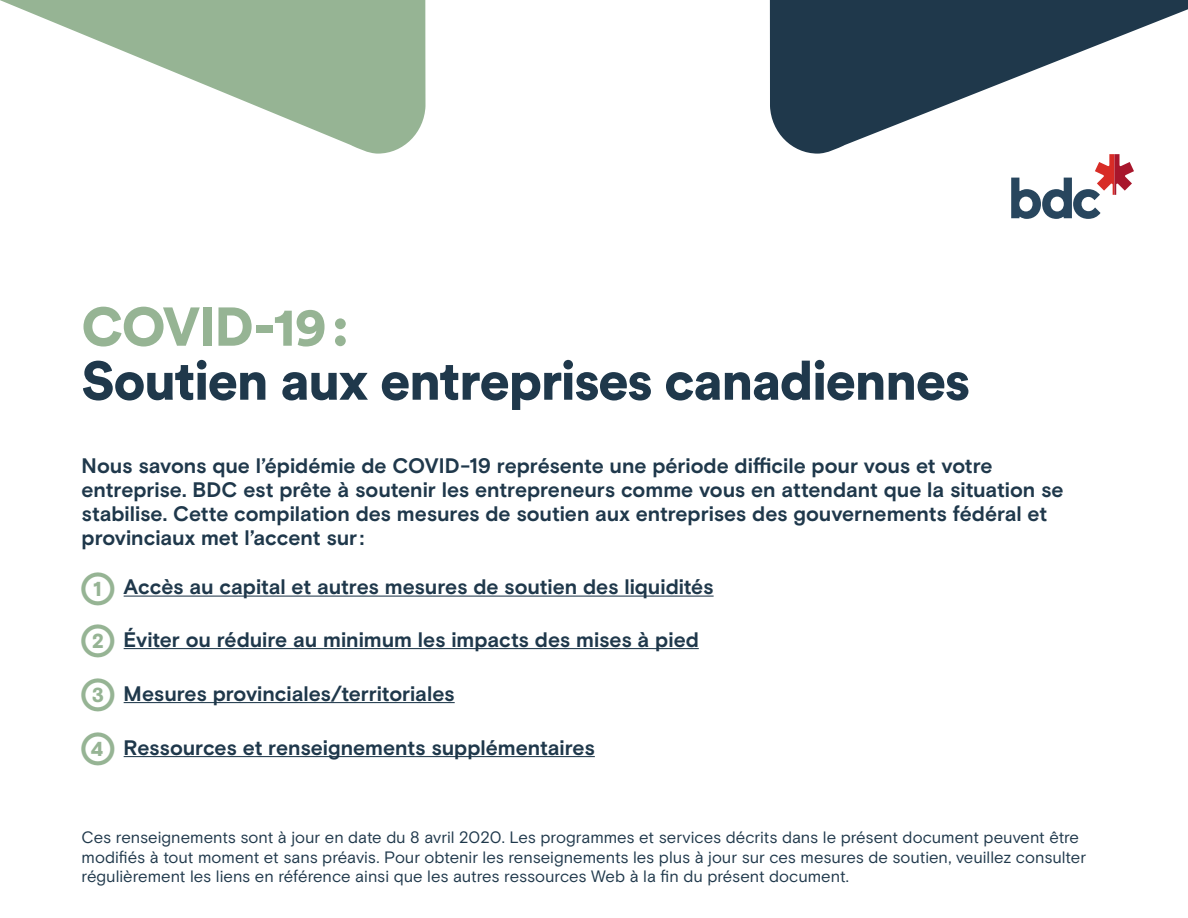
<style>
.page{position:relative;width:1188px;height:918px;background:#fff}
.page>*{position:absolute;margin:0;border:0;box-sizing:border-box;transform-origin:0 0}
.t1{font:900 54px/54px "Circular Std";letter-spacing:-.025em;color:#1f384b}
.t2{font:700 21px/24px "Basis Grotesque";letter-spacing:-.005em;color:#1f384b}
.t3{font:16.5px/19.5px "Basis Grotesque";color:#1f384b}
.s1{color:#96b494}
.s2{font-family:"Basis BDC Extra Glyphs";font-weight:900;font-size:33px;color:#96b494}
</style>
<div class="page">
<svg style="left:1011px;top:154px;width:123px;height:65px"></svg>
<svg style="left:0;top:0;width:426px;height:154px;fill:#96b494"></svg>
<svg style="left:770px;top:0;width:418px;height:154px;fill:#1f384b"></svg>
<hr style="left:124px;top:596px;width:590px;height:1px;background:#1f384b">
<hr style="left:124px;top:648px;width:575px;height:1px;background:#1f384b">
<hr style="left:124px;top:702px;width:331px;height:1px;background:#1f384b">
<hr style="left:124px;top:756px;width:471px;height:1px;background:#1f384b">
<h1 class="t1" style="left:82px;top:299px;width:890px"><span class="s1">COVID-19:<br></span>Soutien aux entreprises canadiennes</h1>
<h4 class="t2" style="left:82px;top:453px;width:984px">Nous savons que l’épidémie de COVID-19 représente une période difficile pour vous et votre entreprise. BDC est prête à soutenir les entrepreneurs comme vous en attendant que la situation se stabilise. Cette compilation des mesures de soutien aux entreprises des gouvernements fédéral et provinciaux met l’accent sur:</h4>
<h4 class="t2" style="left:82px;top:574px;width:634px"><span class="s2">1</span> Accès au capital et autres mesures de soutien des liquidités</h4>
<h4 class="t2" style="left:82px;top:627px;width:619px"><span class="s2">2</span> Éviter ou réduire au minimum les impacts des mises à pied</h4>
<h4 class="t2" style="left:82px;top:681px;width:375px"><span class="s2">3</span> Mesures provinciales/territoriales</h4>
<h4 class="t2" style="left:82px;top:735px;width:515px"><span class="s2">4</span> Ressources et renseignements supplémentaires</h4>
<h4 class="t3" style="left:82px;top:827px;width:1006px">Ces renseignements sont à jour en date du 8 avril 2020. Les programmes et services décrits dans le présent document peuvent être modifiés à tout moment et sans préavis. Pour obtenir les renseignements les plus à jour sur ces mesures de soutien, veuillez consulter régulièrement les liens en référence ainsi que les autres ressources Web à la fin du présent document.</h4>
</div>
